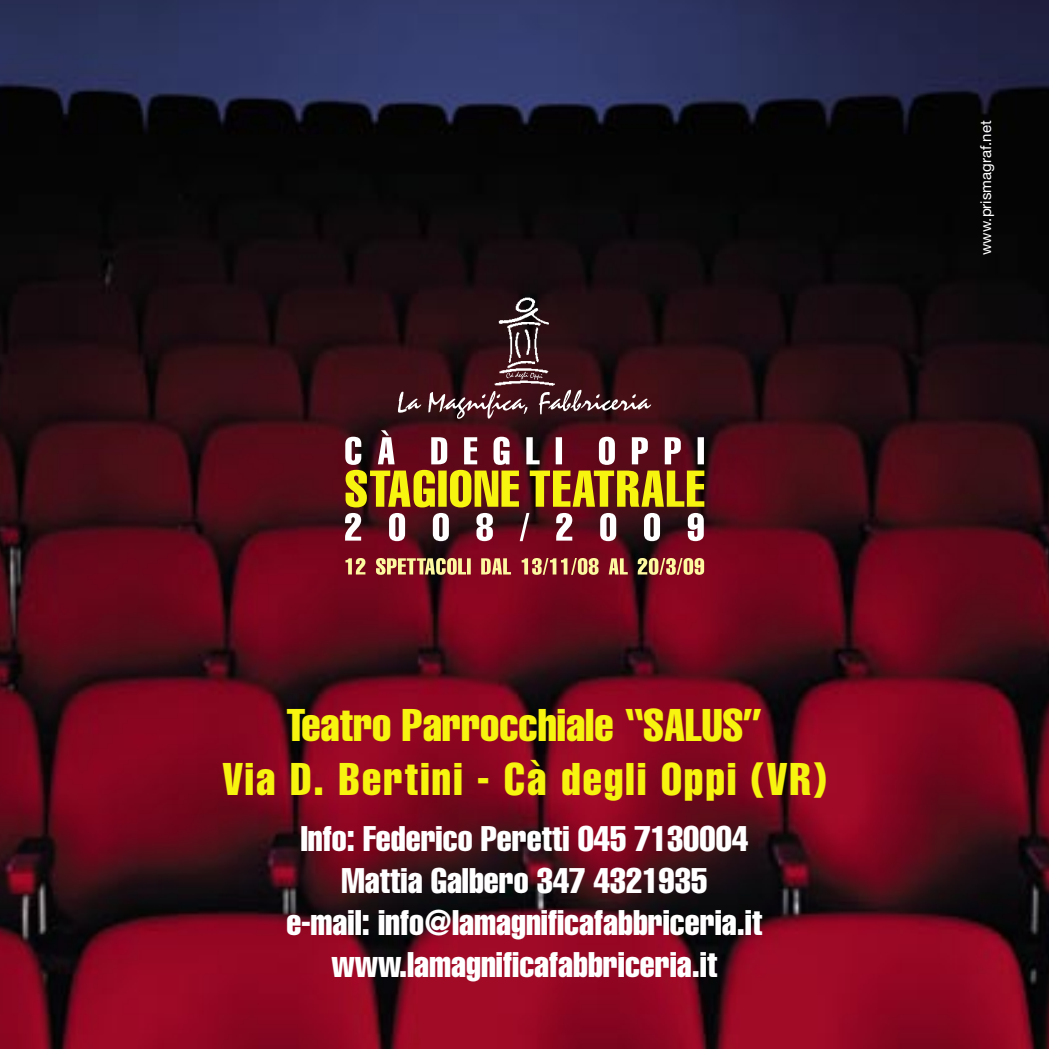
<style>
.page{position:relative;width:1049px;height:1049px;background:#fff}
.page>*{position:absolute;margin:0;border:0;box-sizing:border-box;transform-origin:0 0}
.t1{font:extra-condensed 45px "Helvetica";letter-spacing:.05em;color:#f7f410}
.t2{font:extra-condensed 45px "Helvetica";color:#f7f410}
.t3{font:extra-condensed 35px/42px "Helvetica";color:#fff;text-align:center}
.t4{font:15px "Helvetica Neue";color:#fff}
</style>
<div class="page">
<img style="left:0;top:0;width:1049px;height:1049px">
<svg style="left:398px;top:392px;width:23px;height:21px"></svg>
<svg style="left:428px;top:391px;width:99px;height:28px"></svg>
<svg style="left:539px;top:390px;width:112px;height:24px"></svg>
<img style="left:494px;top:298px;width:61px;height:87px">
<svg style="left:345px;top:430px;width:359px;height:77px"></svg>
<svg style="left:345px;top:513px;width:359px;height:28px"></svg>
<svg style="left:345px;top:558px;width:359px;height:17px"></svg>
<p class="t4" style="left:977px;top:255px;width:136px;rotate:-90deg">www.prismagraf.net</p>
<p class="t2" style="left:286px;top:696px;width:478px">Teatro Parrocchiale “SALUS”</p>
<p class="t1" style="left:223px;top:750px;width:605px">Via D. Bertini - Cà degli Oppi (VR)</p>
<p class="t3" style="left:301px;top:817px;width:449px">Info: Federico Peretti 045 7130004<br>Mattia Galbero 347 4321935</p>
<p class="t3" style="left:287px;top:901px;width:477px">e-mail: info@lamagnificafabbriceria.it www.lamagnificafabbriceria.it</p>
</div>
